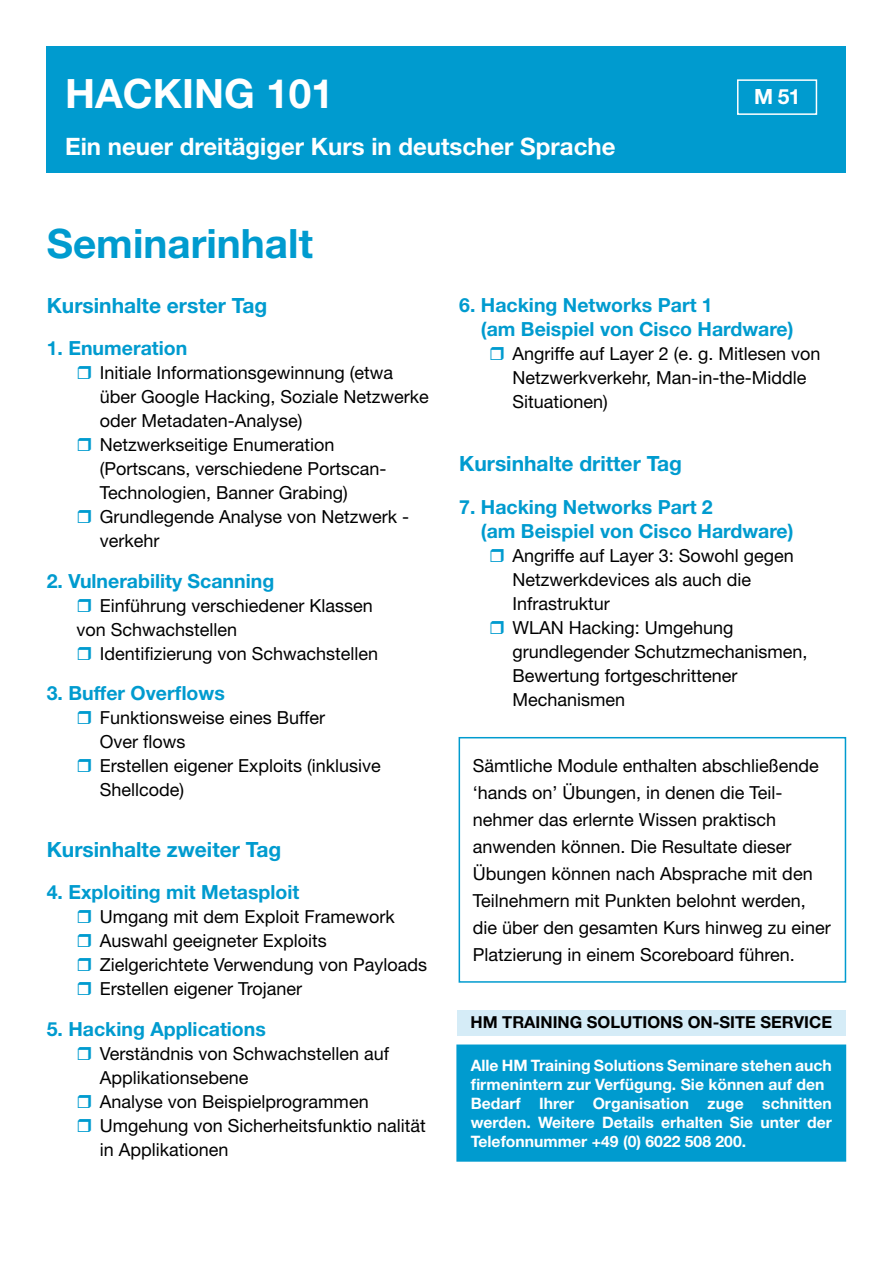
<style>
.page{position:relative;width:893px;height:1263px;background:#fff}
.page>*{position:absolute;margin:0;border:0;box-sizing:border-box;transform-origin:0 0}
.t1{font:700 40.5px "Helvetica Neue LT Std";color:#009bcf}
.t2{font:700 40.5px "Helvetica Neue LT Std";color:#fff}
.t3{font:700 24px "Helvetica Neue LT Std";color:#fff}
.t4{font:700 21px "Helvetica Neue LT Std";color:#009bcf}
.t5{font:700 21px "Helvetica Neue LT Std";color:#fff}
.t6{font:700 19.5px/24px "Helvetica Neue LT Std";color:#009bcf}
.t7{font:18px/24px "Helvetica Neue LT Std";color:#000}
.t8{font:700 16.5px "Helvetica Neue LT Std";color:#000}
.t9{font:700 15.75px/18.9px "Helvetica Neue LT Std";color:#fff}
</style>
<div class="page">
<div style="left:47px;top:47px;width:799px;height:126px;background:#009bcf"></div>
<div style="left:737px;top:79px;width:80px;height:36px;border:2px solid #fff"></div>
<div style="left:457px;top:1010px;width:388px;height:25px;background:#d5ecf7"></div>
<div style="left:457px;top:1045px;width:388px;height:116px;background:#009bcf"></div>
<div style="left:456px;top:1044px;width:390px;height:118px;border:2px solid #009bcf"></div>
<div style="left:459px;top:737px;width:387px;height:246px;border:2px solid #009bcf"></div>
<h1 class="t2" style="left:65px;top:69px;width:270px">HACKING 101</h1>
<h2 class="t3" style="left:65px;top:131px;width:552px">Ein neuer dreitägiger Kurs in deutscher Sprache</h2>
<h1 class="t1" style="left:47px;top:219px;width:268px">Seminarinhalt</h1>
<p class="t5" style="left:754px;top:84px;width:48px">M 51</p>
<p class="t4" style="left:47px;top:292px;width:222px">Kursinhalte erster Tag</p>
<p class="t6" style="left:47px;top:335px;width:142px">1. Enumeration</p>
<p class="t7" style="left:100px;top:360px;width:330px">Initiale Informationsgewinnung (etwa über Google Hacking, Soziale Netzwerke oder Metadaten-Analyse)<br>Netzwerkseitige Enumeration (Portscans, verschiedene Portscan-<br>Technologien, Banner Grabing)<br>Grundlegende Analyse von Netzwerk - verkehr</p>
<p class="t6" style="left:47px;top:568px;width:229px">2. Vulnerability Scanning</p>
<p class="t7" style="left:77px;top:593px;width:298px;text-indent:23px">Einführung verschiedener Klassen von Schwachstellen</p>
<p class="t7" style="left:100px;top:641px;width:280px">Identifizierung von Schwachstellen</p>
<p class="t6" style="left:47px;top:681px;width:180px">3. Buffer Overflows</p>
<p class="t7" style="left:100px;top:706px;width:282px">Funktionsweise eines Buffer<br>Over flows<br>Erstellen eigener Exploits (inklusive<br>Shellcode)</p>
<p class="t4" style="left:47px;top:836px;width:236px">Kursinhalte zweiter Tag</p>
<p class="t6" style="left:47px;top:879px;width:254px">4. Exploiting mit Metasploit</p>
<p class="t7" style="left:100px;top:904px;width:329px">Umgang mit dem Exploit Framework Auswahl geeigneter Exploits Zielgerichtete Verwendung von Payloads Erstellen eigener Trojaner</p>
<p class="t6" style="left:47px;top:1016px;width:221px">5. Hacking Applications</p>
<p class="t7" style="left:100px;top:1041px;width:327px">Verständnis von Schwachstellen auf<br>Applikationsebene<br>Analyse von Beispielprogrammen<br>Umgehung von Sicherheitsfunktio nalität in Applikationen</p>
<p class="t6" style="left:481px;top:292px;width:314px;text-indent:-22px">6. Hacking Networks Part 1<br>(am Beispiel von Cisco Hardware)</p>
<p class="t7" style="left:512px;top:341px;width:310px">Angriffe auf Layer 2 (e. g. Mitlesen von<br>Netzwerkverkehr, Man-in-the-Middle<br>Situationen)</p>
<p class="t4" style="left:459px;top:450px;width:224px">Kursinhalte dritter Tag</p>
<p class="t6" style="left:481px;top:495px;width:314px;text-indent:-22px">7. Hacking Networks Part 2<br>(am Beispiel von Cisco Hardware)</p>
<p class="t7" style="left:512px;top:544px;width:297px">Angriffe auf Layer 3: Sowohl gegen<br>Netzwerkdevices als auch die<br>Infrastruktur<br>WLAN Hacking: Umgehung grundlegender Schutzmechanismen,<br>Bewertung fortgeschrittener<br>Mechanismen</p>
<p class="t7" style="left:473px;top:751px;width:360px;line-height:27px">Sämtliche Module enthalten abschließende ‘hands on’ Übungen, in denen die Teil&shy;nehmer das erlernte Wissen praktisch anwenden können. Die Resultate dieser Übungen können nach Absprache mit den Teilnehmern mit Punkten belohnt werden, die über den gesamten Kurs hinweg zu einer Platzierung in einem Scoreboard führen.</p>
<p class="t8" style="left:470px;top:1012px;width:363px">HM TRAINING SOLUTIONS ON-SITE SERVICE</p>
<p class="t9" style="left:471px;top:1055px;width:363px">Alle HM Training Solutions Seminare stehen auch firmenintern zur Verfügung. Sie können auf den Bedarf Ihrer Organisation zuge schnitten werden. Weitere Details erhalten Sie unter der Telefonnummer +49 (0) 6022 508 200.</p>
</div>
